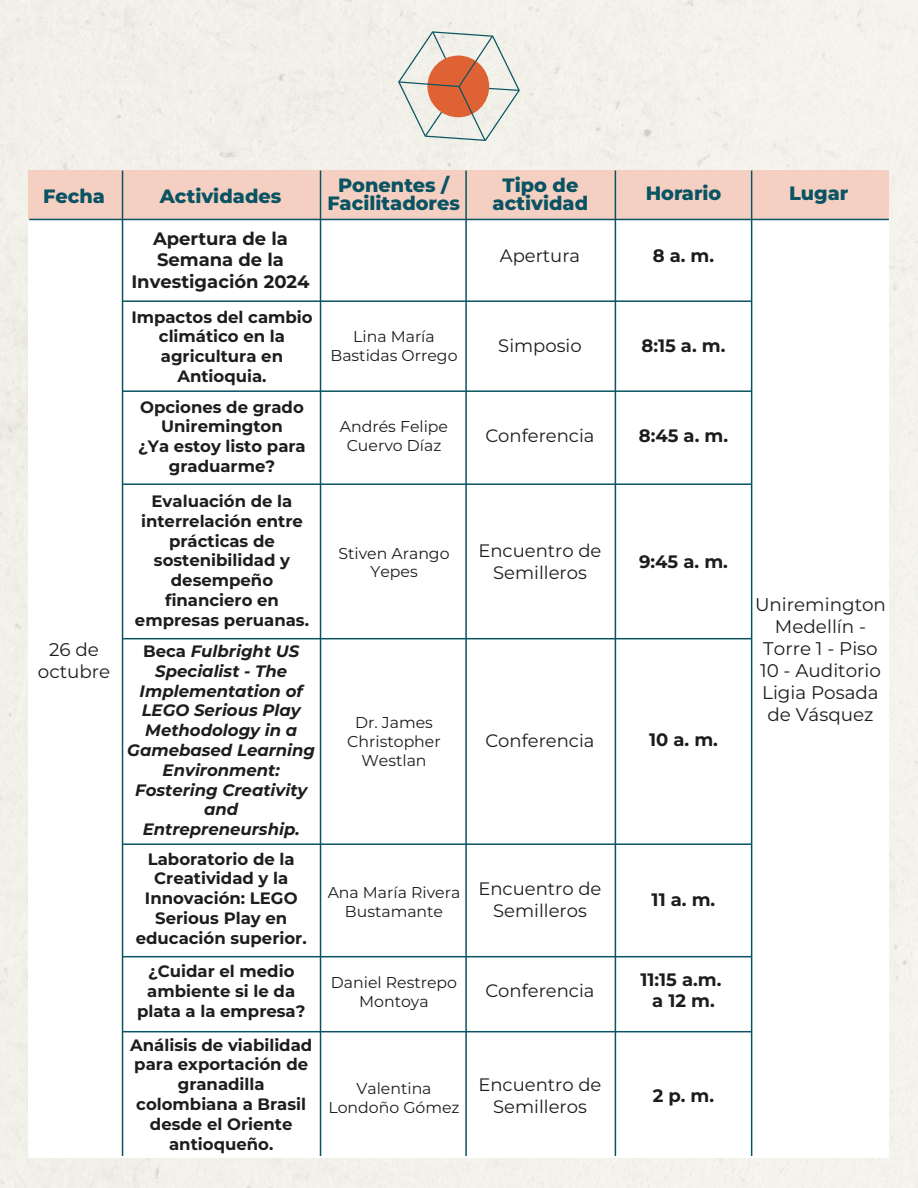
<style>
.page{position:relative;width:918px;height:1188px;background:#fff}
.page>*{position:absolute;margin:0;border:0;box-sizing:border-box;transform-origin:0 0}
.t1{font:800 19.2px/18.3px "Montserrat";color:#095362;text-align:center}
.t2{font:18.3px/22px "Montserrat";color:#1d1d1b;text-align:center}
.t3{font:18px/21.6px "Montserrat";color:#1d1d1b;text-align:center}
.t4{font:700 18px/21.6px "Montserrat";color:#1d1d1b;text-align:center}
.t5{font:700 16.5px/19.8px "Montserrat";color:#1d1d1b;text-align:center}
.t6{font:italic 700 16.5px/19.8px "Montserrat";color:#1d1d1b;text-align:center}
.t7{font:15.75px/18.9px "Montserrat";color:#1d1d1b;text-align:center}
.s1{font-style:normal}
</style>
<div class="page">
<div style="left:28px;top:170px;width:862px;height:50px;background:#f5d0c2"></div>
<hr style="left:29px;top:219px;width:860px;height:1px;background:#095362">
<hr style="left:122px;top:300px;width:629px;height:2px;background:#095362">
<hr style="left:122px;top:483px;width:629px;height:2px;background:#095362">
<hr style="left:122px;top:638px;width:629px;height:1px;background:#095362">
<hr style="left:122px;top:843px;width:629px;height:2px;background:#095362">
<hr style="left:320px;top:171px;width:1px;height:985px;background:#095362">
<hr style="left:122px;top:171px;width:1px;height:985px;background:#095362">
<hr style="left:465px;top:171px;width:2px;height:985px;background:#095362">
<hr style="left:615px;top:171px;width:1px;height:985px;background:#095362">
<hr style="left:751px;top:171px;width:1px;height:985px;background:#095362">
<hr style="left:122px;top:956px;width:629px;height:1px;background:#095362">
<hr style="left:122px;top:390px;width:629px;height:2px;background:#095362">
<hr style="left:122px;top:1031px;width:629px;height:1px;background:#095362">
<svg style="left:398px;top:31px;width:122px;height:110px;background:#dfc8ba"></svg>
<p class="t1" style="left:43px;top:186px;width:63px">Fecha</p>
<p class="t1" style="left:160px;top:186px;width:123px">Actividades</p>
<p class="t1" style="left:327px;top:175px;width:134px">Ponentes /<br>Facilitadores</p>
<p class="t1" style="left:493px;top:175px;width:97px">Tipo de actividad</p>
<p class="t1" style="left:646px;top:183px;width:77px">Horario</p>
<p class="t4" style="left:131px;top:227px;width:180px">Apertura de la<br>Semana de la<br>Investigación 2024</p>
<p class="t3" style="left:500px;top:244px;width:82px">Apertura</p>
<p class="t4" style="left:653px;top:244px;width:63px">8 a. m.</p>
<p class="t2" style="left:38px;top:638px;width:74px">26 de octubre</p>
<p class="t5" style="left:131px;top:306px;width:183px">Impactos del cambio climático en la agricultura en<br>Antioquia.</p>
<p class="t5" style="left:138px;top:396px;width:169px">Opciones de grado<br>Uniremington<br>¿Ya estoy listo para graduarme?</p>
<p class="t5" style="left:135px;top:490px;width:176px">Evaluación de la interrelación entre prácticas de sostenibilidad y desempeño financiero en empresas peruanas.</p>
<p class="t6" style="left:127px;top:640px;width:189px"><span class="s1">Beca</span> Fulbright US<br>Specialist - The<br>Implementation of<br>LEGO Serious Play<br>Methodology in a<br>Gamebased Learning<br>Environment:<br>Fostering Creativity and<br>Entrepreneurship.</p>
<p class="t5" style="left:136px;top:848px;width:172px">Laboratorio de la<br>Creatividad y la<br>Innovación: LEGO<br>Serious Play en educación superior.</p>
<p class="t5" style="left:137px;top:960px;width:170px">¿Cuidar el medio ambiente si le da plata a la empresa?</p>
<p class="t5" style="left:130px;top:1034px;width:184px">Análisis de viabilidad para exportación de granadilla colombiana a Brasil desde el Oriente antioqueño.</p>
<p class="t7" style="left:331px;top:326px;width:129px">Lina María<br>Bastidas Orrego</p>
<p class="t4" style="left:642px;top:334px;width:85px">8:15 a. m.</p>
<p class="t3" style="left:498px;top:334px;width:85px">Simposio</p>
<p class="t7" style="left:340px;top:416px;width:110px">Andrés Felipe<br>Cuervo Díaz</p>
<p class="t3" style="left:485px;top:424px;width:111px">Conferencia</p>
<p class="t4" style="left:639px;top:424px;width:91px">8:45 a. m.</p>
<p class="t3" style="left:478px;top:539px;width:125px">Encuentro de<br>Semilleros</p>
<p class="t7" style="left:338px;top:543px;width:113px">Stiven Arango<br>Yepes</p>
<p class="t4" style="left:639px;top:550px;width:90px">9:45 a. m.</p>
<p class="t7" style="left:347px;top:713px;width:95px">Dr. James<br>Christopher<br>Westlan</p>
<p class="t3" style="left:485px;top:729px;width:111px">Conferencia</p>
<p class="t4" style="left:649px;top:728px;width:70px">10 a. m.</p>
<p class="t3" style="left:478px;top:877px;width:125px">Encuentro de<br>Semilleros</p>
<p class="t7" style="left:328px;top:882px;width:134px">Ana María Rivera<br>Bustamante</p>
<p class="t4" style="left:652px;top:888px;width:65px">11 a. m.</p>
<p class="t7" style="left:331px;top:973px;width:128px">Daniel Restrepo<br>Montoya</p>
<p class="t4" style="left:640px;top:968px;width:83px">11:15 a.m. a 12 m.</p>
<p class="t3" style="left:485px;top:979px;width:111px">Conferencia</p>
<p class="t3" style="left:478px;top:1074px;width:125px">Encuentro de<br>Semilleros</p>
<p class="t7" style="left:328px;top:1079px;width:133px">Valentina<br>Londoño Gómez</p>
<p class="t4" style="left:653px;top:1084px;width:63px">2 p. m.</p>
<p class="t1" style="left:789px;top:183px;width:61px">Lugar</p>
<p class="t2" style="left:755px;top:593px;width:132px">Uniremington<br>Medellín -<br>Torre 1 - Piso<br>10 - Auditorio<br>Ligia Posada de Vásquez</p>
</div>
